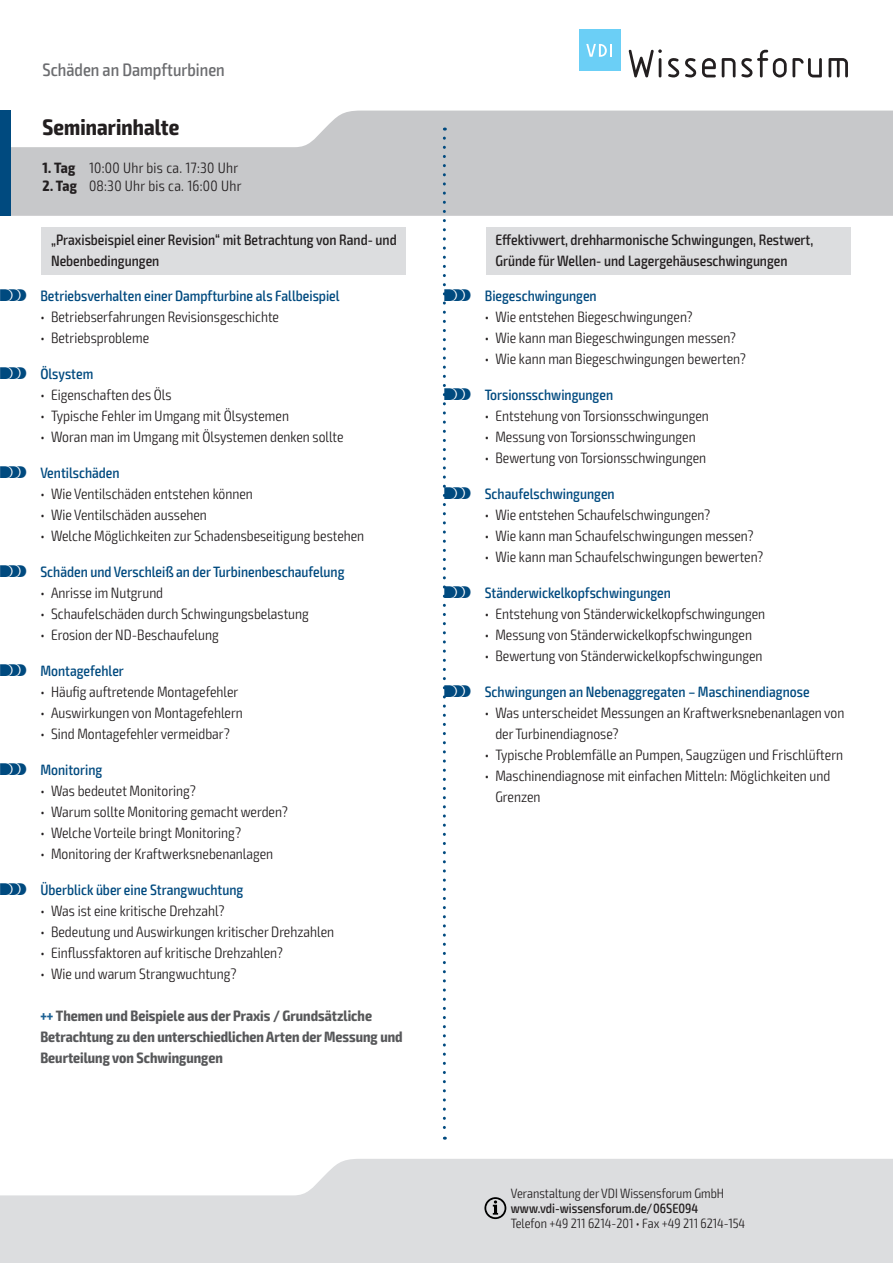
<style>
.page{position:relative;width:893px;height:1263px;background:#fff}
.page>*{position:absolute;margin:0;border:0;box-sizing:border-box;transform-origin:0 0}
.t1{font:700 condensed 22.5px "Exo 2";letter-spacing:.005em;color:#231f20}
.t2{font:500 condensed 18px "Exo 2";color:#6c6d70}
.t3{font:300 condensed 15px/21px "Exo 2";color:#231f20}
.t4{font:500 condensed 15px "Exo 2";color:#004a7f}
.t5{font:500 condensed 15px/21px "Exo 2";color:#231f20}
.t6{font:700 condensed 15px/21px "Exo 2";color:#57585a}
.t7{font:300 condensed 15px "Exo 2";letter-spacing:.02em;color:#231f20}
.t8{font:300 condensed 13.5px "Exo 2";color:#231f20}
.t9{font:500 condensed 13.5px "Exo 2";color:#231f20}
.s1{font-weight:700}
.s2{font-family:"VDI Iconset S4 A Regular";font-weight:400;font-stretch:normal}
.s3{color:#1c6194}
</style>
<div class="page">
<svg style="left:0;top:1159px;width:893px;height:104px;background:#e0e1e3"></svg>
<svg style="left:11px;top:111px;width:882px;height:105px;background:#cdced0"></svg>
<div style="left:0;top:111px;width:11px;height:105px;background:#004a7f"></div>
<svg style="left:484px;top:1197px;width:22px;height:22px"></svg>
<svg style="left:629px;top:49px;width:33px;height:28px"></svg>
<svg style="left:668px;top:58px;width:11px;height:19px"></svg>
<svg style="left:685px;top:58px;width:11px;height:19px"></svg>
<svg style="left:702px;top:58px;width:14px;height:19px"></svg>
<svg style="left:722px;top:58px;width:13px;height:19px"></svg>
<svg style="left:741px;top:50px;width:81px;height:27px"></svg>
<svg style="left:828px;top:58px;width:20px;height:19px"></svg>
<div style="left:579px;top:30px;width:41px;height:41px;background:#6bcff6"></div>
<svg style="left:586px;top:44px;width:26px;height:13px"></svg>
<div style="left:486px;top:228px;width:364px;height:47px;background:#dcdddf"></div>
<div style="left:41px;top:228px;width:365px;height:47px;background:#dcdddf"></div>
<svg style="left:443px;top:138px;width:3px;height:1002px"></svg>
<p class="t2" style="left:43px;top:59px;width:184px">Schäden an Dampfturbinen</p>
<h1 class="t1" style="left:43px;top:113px;width:138px">Seminarinhalte</h1>
<p class="t7" style="left:43px;top:159px;width:197px"><span class="s1">1. Tag</span> 10:00 Uhr bis ca. 17:30 Uhr</p>
<p class="t7" style="left:43px;top:177px;width:200px"><span class="s1">2. Tag</span> 08:30 Uhr bis ca. 16:00 Uhr</p>
<p class="t5" style="left:51px;top:229px;width:347px">„Praxisbeispiel einer Revision“ mit Betrachtung von Rand- und<br>Nebenbedingungen</p>
<p class="t4" style="left:0;top:287px;width:341px"><span class="s2">S</span> Betriebsverhalten einer Dampfturbine als Fallbeispiel</p>
<p class="t3" style="left:40px;top:307px;width:240px">• Betriebserfahrungen Revisionsgeschichte</p>
<p class="t3" style="left:40px;top:328px;width:110px">• Betriebsprobleme</p>
<p class="t4" style="left:0;top:365px;width:95px"><span class="s2">S</span> Ölsystem</p>
<p class="t3" style="left:40px;top:385px;width:133px">• Eigenschaften des Öls</p>
<p class="t3" style="left:40px;top:406px;width:250px">• Typische Fehler im Umgang mit Ölsystemen</p>
<p class="t3" style="left:40px;top:427px;width:305px">• Woran man im Umgang mit Ölsystemen denken sollte</p>
<p class="t4" style="left:0;top:464px;width:121px"><span class="s2">S</span> Ventilschäden</p>
<p class="t3" style="left:40px;top:484px;width:214px">• Wie Ventilschäden entstehen können</p>
<p class="t3" style="left:40px;top:505px;width:168px">• Wie Ventilschäden aussehen</p>
<p class="t3" style="left:40px;top:526px;width:325px">• Welche Möglichkeiten zur Schadensbeseitigung bestehen</p>
<p class="t4" style="left:0;top:563px;width:346px"><span class="s2">S</span> Schäden und Verschleiß an der Turbinenbeschaufelung</p>
<p class="t3" style="left:40px;top:583px;width:124px">• Anrisse im Nutgrund</p>
<p class="t3" style="left:40px;top:604px;width:270px">• Schaufelschäden durch Schwingungsbelastung</p>
<p class="t3" style="left:40px;top:625px;width:180px">• Erosion der ND-Beschaufelung</p>
<p class="t4" style="left:0;top:662px;width:125px"><span class="s2">S</span> Montagefehler</p>
<p class="t3" style="left:40px;top:681px;width:200px">• Häufig auftretende Montagefehler</p>
<p class="t3" style="left:40px;top:702px;width:204px">• Auswirkungen von Montagefehlern</p>
<p class="t3" style="left:40px;top:723px;width:191px">• Sind Montagefehler vermeidbar?</p>
<p class="t4" style="left:0;top:761px;width:104px"><span class="s2">S</span> Monitoring</p>
<p class="t3" style="left:40px;top:780px;width:157px">• Was bedeutet Monitoring?</p>
<p class="t3" style="left:40px;top:801px;width:249px">• Warum sollte Monitoring gemacht werden?</p>
<p class="t3" style="left:40px;top:822px;width:202px">• Welche Vorteile bringt Monitoring?</p>
<p class="t3" style="left:40px;top:843px;width:234px">• Monitoring der Kraftwerksnebenanlagen</p>
<p class="t4" style="left:0;top:881px;width:245px"><span class="s2">S</span> Überblick über eine Strangwuchtung</p>
<p class="t3" style="left:40px;top:900px;width:186px">• Was ist eine kritische Drehzahl?</p>
<p class="t3" style="left:40px;top:921px;width:295px">• Bedeutung und Auswirkungen kritischer Drehzahlen</p>
<p class="t3" style="left:40px;top:942px;width:244px">• Einflussfaktoren auf kritische Drehzahlen?</p>
<p class="t3" style="left:40px;top:963px;width:198px">• Wie und warum Strangwuchtung?</p>
<p class="t6" style="left:40px;top:1005px;width:364px"><span class="s3">+++</span> Themen und Beispiele aus der Praxis / Grundsätzliche<br>Betrachtung zu den unterschiedlichen Arten der Messung und<br>Beurteilung von Schwingungen</p>
<p class="t5" style="left:495px;top:229px;width:319px">Effektivwert, drehharmonische Schwingungen, Restwert,<br>Gründe für Wellen- und Lagergehäuseschwingungen</p>
<p class="t4" style="left:444px;top:287px;width:154px"><span class="s2">S</span> Biegeschwingungen</p>
<p class="t3" style="left:485px;top:307px;width:209px">• Wie entstehen Biegeschwingungen?</p>
<p class="t3" style="left:485px;top:328px;width:253px">• Wie kann man Biegeschwingungen messen?</p>
<p class="t3" style="left:485px;top:349px;width:263px">• Wie kann man Biegeschwingungen bewerten?</p>
<p class="t4" style="left:444px;top:386px;width:170px"><span class="s2">S</span> Torsionsschwingungen</p>
<p class="t3" style="left:485px;top:406px;width:226px">• Entstehung von Torsionsschwingungen</p>
<p class="t3" style="left:485px;top:427px;width:212px">• Messung von Torsionsschwingungen</p>
<p class="t3" style="left:485px;top:448px;width:223px">• Bewertung von Torsionsschwingungen</p>
<p class="t4" style="left:444px;top:485px;width:172px"><span class="s2">S</span> Schaufelschwingungen</p>
<p class="t3" style="left:485px;top:505px;width:227px">• Wie entstehen Schaufelschwingungen?</p>
<p class="t3" style="left:485px;top:526px;width:270px">• Wie kann man Schaufelschwingungen messen?</p>
<p class="t3" style="left:485px;top:547px;width:280px">• Wie kann man Schaufelschwingungen bewerten?</p>
<p class="t4" style="left:444px;top:584px;width:228px"><span class="s2">S</span> Ständerwickelkopfschwingungen</p>
<p class="t3" style="left:485px;top:604px;width:282px">• Entstehung von Ständerwickelkopfschwingungen</p>
<p class="t3" style="left:485px;top:625px;width:269px">• Messung von Ständerwickelkopfschwingungen</p>
<p class="t3" style="left:485px;top:646px;width:279px">• Bewertung von Ständerwickelkopfschwingungen</p>
<p class="t4" style="left:444px;top:683px;width:367px"><span class="s2">S</span> Schwingungen an Nebenaggregaten – Maschinendiagnose</p>
<p class="t3" style="left:495px;top:702px;width:350px;text-indent:-11px">• Was unterscheidet Messungen an Kraftwerksnebenanlagen von der Turbinendiagnose?</p>
<p class="t3" style="left:485px;top:744px;width:360px">• Typische Problemfälle an Pumpen, Saugzügen und Frischlüftern</p>
<p class="t3" style="left:495px;top:765px;width:336px;text-indent:-11px">• Maschinendiagnose mit einfachen Mitteln: Möglichkeiten und<br>Grenzen</p>
<p class="t8" style="left:511px;top:1185px;width:215px">Veranstaltung der VDI Wissensforum GmbH</p>
<p class="t9" style="left:511px;top:1200px;width:189px">www.vdi-wissensforum.de/06SE094</p>
<p class="t8" style="left:511px;top:1215px;width:236px">Telefon +49 211 6214-201 • Fax +49 211 6214-154</p>
</div>
